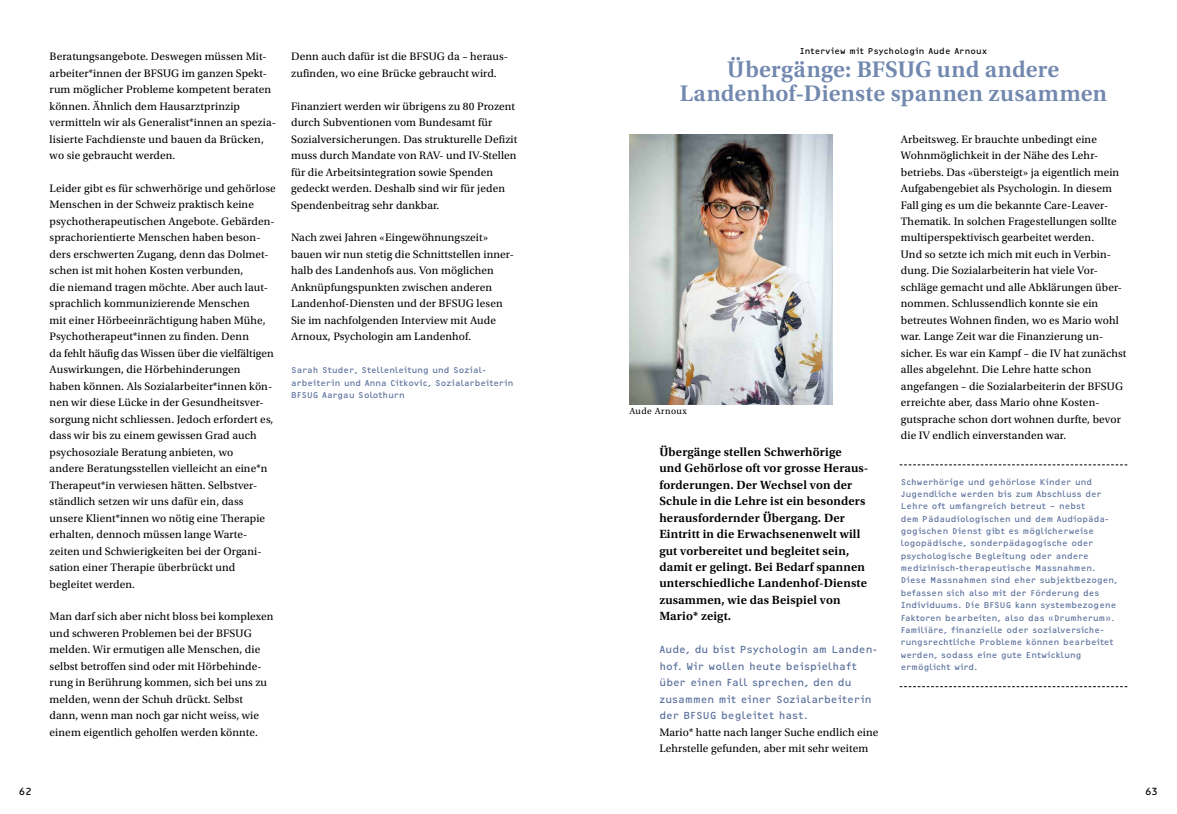
<style>
.page{position:relative;width:1177px;height:814px;background:#fff}
.page>*{position:absolute;margin:0;border:0;box-sizing:border-box;transform-origin:0 0}
.t1{font:600 23.75px/24.6px "Utopia Std";letter-spacing:.01em;color:#7288af;text-align:center}
.t2{font:600 12.5px/16.5px "Utopia Std";letter-spacing:.01em;color:#000}
.t3{font:11.38px/16.5px "Utopia Std";letter-spacing:.01em;color:#000}
.t4{font:10.62px/16.5px "OCRF";letter-spacing:.005em;color:#5a709c}
.t5{font:10px "OCRF";color:#000}
.t6{font:9.38px "Utopia Std";letter-spacing:.05em;color:#000}
.t7{font:8.75px/12.4px "OCRF";letter-spacing:.01em;color:#5a709c}
.t8{font:8.75px "OCRF";letter-spacing:.02em;color:#000}
</style>
<div class="page">
<svg style="left:899px;top:465px;width:228px;height:1px"></svg>
<svg style="left:899px;top:686px;width:228px;height:1px"></svg>
<img style="left:629px;top:134px;width:203px;height:271px">
<p class="t3" style="left:50px;top:48px;width:228px">Beratungsangebote. Deswegen müssen Mit&shy;arbeiter*innen der BFSUG im ganzen Spekt&shy;rum möglicher Probleme kompetent beraten können. Ähnlich dem Hausarztprinzip vermitteln wir als Generalist*innen an spezia&shy;lisierte Fachdienste und bauen da Brücken, wo sie gebraucht werden.</p>
<p class="t3" style="left:50px;top:180px;width:228px">Leider gibt es für schwerhörige und gehörlose Menschen in der Schweiz praktisch keine psychotherapeutischen Angebote. Gebärden&shy;sprachorientierte Menschen haben beson&shy;ders erschwerten Zugang, denn das Dolmet&shy;schen ist mit hohen Kosten verbunden,<br>die niemand tragen möchte. Aber auch laut&shy;sprachlich kommunizierende Menschen<br>mit einer Hörbeeinrächtigung haben Mühe, Psychotherapeut*innen zu finden. Denn<br>da fehlt häufig das Wissen über die vielfältigen Auswirkungen, die Hörbehinderungen<br>haben können. Als Sozialarbeiter*innen kön&shy;nen wir diese Lücke in der Gesundheitsver&shy;sorgung nicht schliessen. Jedoch erfordert es, dass wir bis zu einem gewissen Grad auch psychosoziale Beratung anbieten, wo<br>andere Beratungsstellen vielleicht an eine*n Therapeut*in verwiesen hätten. Selbstver&shy;ständlich setzen wir uns dafür ein, dass unsere Klient*innen wo nötig eine Therapie erhalten, dennoch müssen lange Warte&shy;zeiten und Schwierigkeiten bei der Organi&shy;sation einer Therapie überbrückt und begleitet werden.</p>
<p class="t3" style="left:50px;top:609px;width:225px">Man darf sich aber nicht bloss bei komplexen und schweren Problemen bei der BFSUG melden. Wir ermutigen alle Menschen, die selbst betroffen sind oder mit Hörbehinde&shy;rung in Berührung kommen, sich bei uns zu melden, wenn der Schuh drückt. Selbst dann, wenn man noch gar nicht weiss, wie einem eigentlich geholfen werden könnte.</p>
<p class="t3" style="left:291px;top:48px;width:218px">Denn auch dafür ist die BFSUG da – heraus&shy;zufinden, wo eine Brücke gebraucht wird.</p>
<p class="t3" style="left:291px;top:98px;width:228px">Finanziert werden wir übrigens zu 80 Prozent durch Subventionen vom Bundesamt für Sozialversicherungen. Das strukturelle Defizit muss durch Mandate von RAV- und IV-Stellen für die Arbeitsintegration sowie Spenden gedeckt werden. Deshalb sind wir für jeden Spendenbeitrag sehr dankbar.</p>
<p class="t3" style="left:291px;top:230px;width:224px">Nach zwei Jahren «Eingewöhnungszeit» bauen wir nun stetig die Schnittstellen inner&shy;halb des Landenhofs aus. Von möglichen Anknüpfungspunkten zwischen anderen Landenhof-Diensten und der BFSUG lesen Sie im nachfolgenden Interview mit Aude Arnoux, Psychologin am Landenhof.</p>
<p class="t7" style="left:291px;top:364px;width:224px">Sarah Studer, Stellenleitung und Sozial&shy;arbeiterin und Anna Citkovic, Sozialarbeiterin<br>BFSUG Aargau Solothurn</p>
<p class="t8" style="left:799px;top:46px;width:189px">Interview mit Psychologin Aude Arnoux</p>
<h1 class="t1" style="left:679px;top:57px;width:429px">Übergänge: BFSUG und andere<br>Landenhof-Dienste spannen zusammen</h1>
<p class="t6" style="left:629px;top:406px;width:59px">Aude Arnoux</p>
<p class="t2" style="left:659px;top:443px;width:211px">Übergänge stellen Schwerhörige<br>und Gehörlose oft vor grosse Heraus&shy;forderungen. Der Wechsel von der Schule in die Lehre ist ein besonders herausfordernder Übergang. Der Eintritt in die Erwachsenenwelt will gut vorbereitet und begleitet sein, damit er gelingt. Bei Bedarf spannen unterschiedliche Landenhof-Dienste zusammen, wie das Beispiel von Mario* zeigt.</p>
<p class="t4" style="left:659px;top:641px;width:219px">Aude, du bist Psychologin am Landen&shy;hof. Wir wollen heute beispielhaft über einen Fall sprechen, den du zusammen mit einer Sozialarbeiterin der BFSUG begleitet hast.</p>
<p class="t3" style="left:659px;top:724px;width:220px">Mario* hatte nach langer Suche endlich eine<br>Lehrstelle gefunden, aber mit sehr weitem</p>
<p class="t3" style="left:900px;top:131px;width:227px">Arbeitsweg. Er brauchte unbedingt eine Wohnmöglichkeit in der Nähe des Lehr&shy;betriebs. Das «übersteigt» ja eigentlich mein Aufgabengebiet als Psychologin. In diesem Fall ging es um die bekannte Care-Leaver-Thematik. In solchen Fragestellungen sollte multiperspektivisch gearbeitet werden.<br>Und so setzte ich mich mit euch in Verbin&shy;dung. Die Sozialarbeiterin hat viele Vor&shy;schläge gemacht und alle Abklärungen über&shy;nommen. Schlussendlich konnte sie ein betreutes Wohnen finden, wo es Mario wohl war. Lange Zeit war die Finanzierung un--- sicher. Es war ein Kampf – die IV hat zunächst alles abgelehnt. Die Lehre hatte schon angefangen – die Sozialarbeiterin der BFSUG erreichte aber, dass Mario ohne Kosten&shy;gutsprache schon dort wohnen durfte, bevor die IV endlich einverstanden war.</p>
<p class="t7" style="left:900px;top:475px;width:218px">Schwerhörige und gehörlose Kinder und Jugendliche werden bis zum Abschluss der Lehre oft umfangreich betreut – nebst<br>dem Pädaudiologischen und dem Audiopäda&shy;gogischen Dienst gibt es möglicherweise logopädische, sonderpädagogische oder psychologische Begleitung oder andere medizinisch-therapeutische Massnahmen.<br>Diese Massnahmen sind eher subjektbezogen, befassen sich also mit der Förderung des Individuums. Die BFSUG kann systembezogene Faktoren bearbeiten, also das «Drumherum».<br>Familiäre, finanzielle oder sozialversiche&shy;rungsrechtliche Probleme können bearbeitet werden, sodass eine gute Entwicklung ermöglicht wird.</p>
<p class="t5" style="left:19px;top:786px;width:14px">62</p>
<p class="t5" style="left:1145px;top:786px;width:14px">63</p>
</div>
